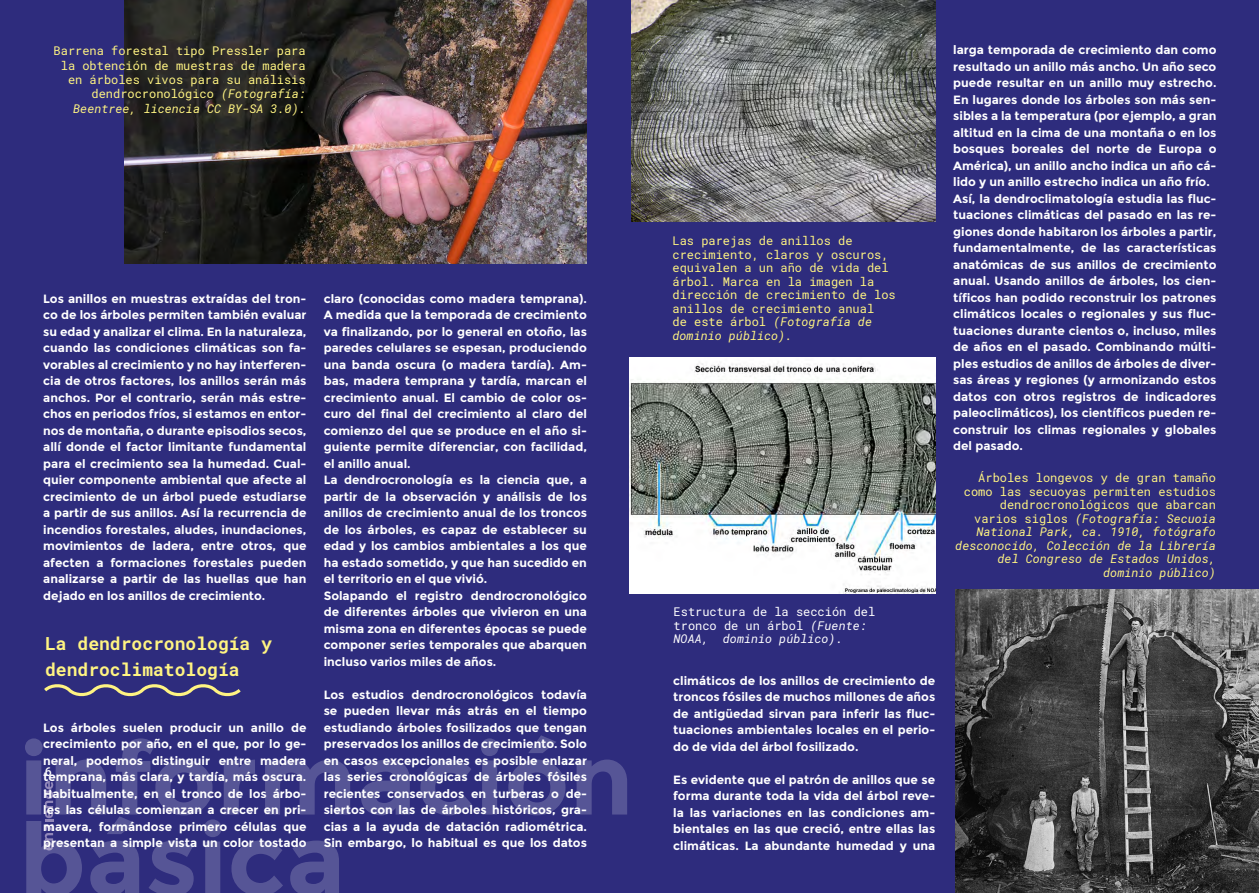
<style>
.page{position:relative;width:1259px;height:893px;background:#fff}
.page>*{position:absolute;margin:0;border:0;box-sizing:border-box;transform-origin:0 0}
.t1{font:700 100.5px/81px "Montserrat";color:#fff}
.t2{font:700 18px/25.5px "Roboto Mono";color:#fff482}
.t3{font:500 12.3px "Roboto Mono";color:#fff}
.t4{font:700 12px/16.5px "Montserrat";color:#fff;text-align:justify}
.t5{font:12px/13.5px "Roboto Mono";color:#fff482;text-align:right}
.t6{font:italic 12px/13.5px "Roboto Mono";color:#fff482;text-align:right}
.t7{font:12px/13.5px "Roboto Mono";color:#fff}
.s1{font-style:italic}
.s2{font-style:normal}
</style>
<div class="page">
<div style="left:0;top:0;width:629px;height:893px;background:#2e2c7d"></div>
<div style="left:629px;top:0;width:630px;height:893px;background:#2e2c7d"></div>
<svg style="left:44px;top:781px;width:9px;height:69px"></svg>
<svg style="left:44px;top:684px;width:197px;height:13px"></svg>
<img style="left:125px;top:0;width:462px;height:264px">
<img style="left:632px;top:0;width:303px;height:221px">
<img style="left:629px;top:357px;width:306px;height:236px">
<img style="left:955px;top:590px;width:304px;height:303px">
<p class="t5" style="left:54px;top:43px;width:254px;line-height:14.4px">Barrena forestal tipo Pressler para la obtención de muestras de madera en árboles vivos para su análisis dendrocronológico <span class="s1">(Fotografía:<br>Beentree, licencia CC BY-SA 3.0).</span></p>
<p class="t4" style="left:43px;top:290px;width:265px">Los anillos en muestras extraídas del tron&shy;co de los árboles permiten también evaluar su edad y analizar el clima. En la naturaleza, cuando las condiciones climáticas son fa&shy;vorables al crecimiento y no hay interferen&shy;cia de otros factores, los anillos serán más anchos. Por el contrario, serán más estre&shy;chos en periodos fríos, si estamos en entor&shy;nos de montaña, o durante episodios secos, allí donde el factor limitante fundamental para el crecimiento sea la humedad. Cual&shy;quier componente ambiental que afecte al crecimiento de un árbol puede estudiarse a partir de sus anillos. Así la recurrencia de incendios forestales, aludes, inundaciones, movimientos de ladera, entre otros, que afecten a formaciones forestales pueden analizarse a partir de las huellas que han dejado en los anillos de crecimiento.</p>
<p class="t4" style="left:324px;top:290px;width:265px;text-align:left">claro (conocidas como madera temprana).<br>A medida que la temporada de crecimiento va finalizando, por lo general en otoño, las paredes celulares se espesan, produciendo una banda oscura (o madera tardía). Am&shy;bas, madera temprana y tardía, marcan el crecimiento anual. El cambio de color os&shy;curo del final del crecimiento al claro del comienzo del que se produce en el año si&shy;guiente permite diferenciar, con facilidad, el anillo anual.<br>La dendrocronología es la ciencia que, a partir de la observación y análisis de los anillos de crecimiento anual de los troncos de los árboles, es capaz de establecer su edad y los cambios ambientales a los que ha estado sometido, y que han sucedido en el territorio en el que vivió.<br>Solapando el registro dendrocronológico de diferentes árboles que vivieron en una misma zona en diferentes épocas se puede componer series temporales que abarquen incluso varios miles de años.</p>
<p class="t4" style="left:324px;top:686px;width:265px">Los estudios dendrocronológicos todavía se pueden llevar más atrás en el tiempo estudiando árboles fosilizados que tengan preservados los anillos de crecimiento. Solo en casos excepcionales es posible enlazar las series cronológicas de árboles fósiles recientes conservados en turberas o de&shy;siertos con las de árboles históricos, gra&shy;cias a la ayuda de datación radiométrica.<br>Sin embargo, lo habitual es que los datos</p>
<h2 class="t2" style="left:45px;top:630px;width:228px">La dendrocronología y dendroclimatología</h2>
<p class="t4" style="left:43px;top:719px;width:265px">Los árboles suelen producir un anillo de crecimiento por año, en el que, por lo ge&shy;neral, podemos distinguir entre madera temprana, más clara, y tardía, más oscura.<br>Habitualmente, en el tronco de los árbo&shy;les las células comienzan a crecer en pri&shy;mavera, formándose primero células que presentan a simple vista un color tostado</p>
<h1 class="t1" style="left:19px;top:739px;width:616px">información básica</h1>
<p class="t3" style="left:45px;top:763px;width:9px">6</p>
<p class="t5" style="left:672px;top:234px;width:225px;text-align:left">Las parejas de anillos de crecimiento, claros y oscuros, equivalen a un año de vida del árbol. Marca en la imagen la dirección de crecimiento de los anillos de crecimiento anual<br>de este árbol <span class="s1">(Fotografía de dominio público).</span></p>
<p class="t7" style="left:673px;top:605px;width:203px">Estructura de la sección del tronco de un árbol <span class="s1">(Fuente:<br>NOAA, dominio público).</span></p>
<p class="t4" style="left:673px;top:672px;width:263px">climáticos de los anillos de crecimiento de troncos fósiles de muchos millones de años de antigüedad sirvan para inferir las fluc&shy;tuaciones ambientales locales en el perio&shy;do de vida del árbol fosilizado.</p>
<p class="t4" style="left:673px;top:771px;width:263px">Es evidente que el patrón de anillos que se forma durante toda la vida del árbol reve&shy;la las variaciones en las condiciones am&shy;bientales en las que creció, entre ellas las climáticas. La abundante humedad y una</p>
<p class="t4" style="left:953px;top:42px;width:265px;text-align:left">larga temporada de crecimiento dan como resultado un anillo más ancho. Un año seco puede resultar en un anillo muy estrecho.<br>En lugares donde los árboles son más sen&shy;sibles a la temperatura (por ejemplo, a gran altitud en la cima de una montaña o en los bosques boreales del norte de Europa o América), un anillo ancho indica un año cá&shy;lido y un anillo estrecho indica un año frío.<br>Así, la dendroclimatología estudia las fluc&shy;tuaciones climáticas del pasado en las re&shy;giones donde habitaron los árboles a partir, fundamentalmente, de las características anatómicas de sus anillos de crecimiento anual. Usando anillos de árboles, los cien&shy;tíficos han podido reconstruir los patrones climáticos locales o regionales y sus fluc&shy;tuaciones durante cientos o, incluso, miles de años en el pasado. Combinando múlti&shy;ples estudios de anillos de árboles de diver&shy;sas áreas y regiones (y armonizando estos datos con otros registros de indicadores paleoclimáticos), los científicos pueden re&shy;construir los climas regionales y globales del pasado.</p>
<p class="t6" style="left:955px;top:471px;width:262px"><span class="s2">Árboles longevos y de gran tamaño como las secuoyas permiten estudios dendrocronológicos que abarcan varios siglos</span> (Fotografía: Secuoia<br>National Park, ca. 1910, fotógrafo desconocido, Colección de la Librería del Congreso de Estados Unidos, dominio público)</p>
</div>
